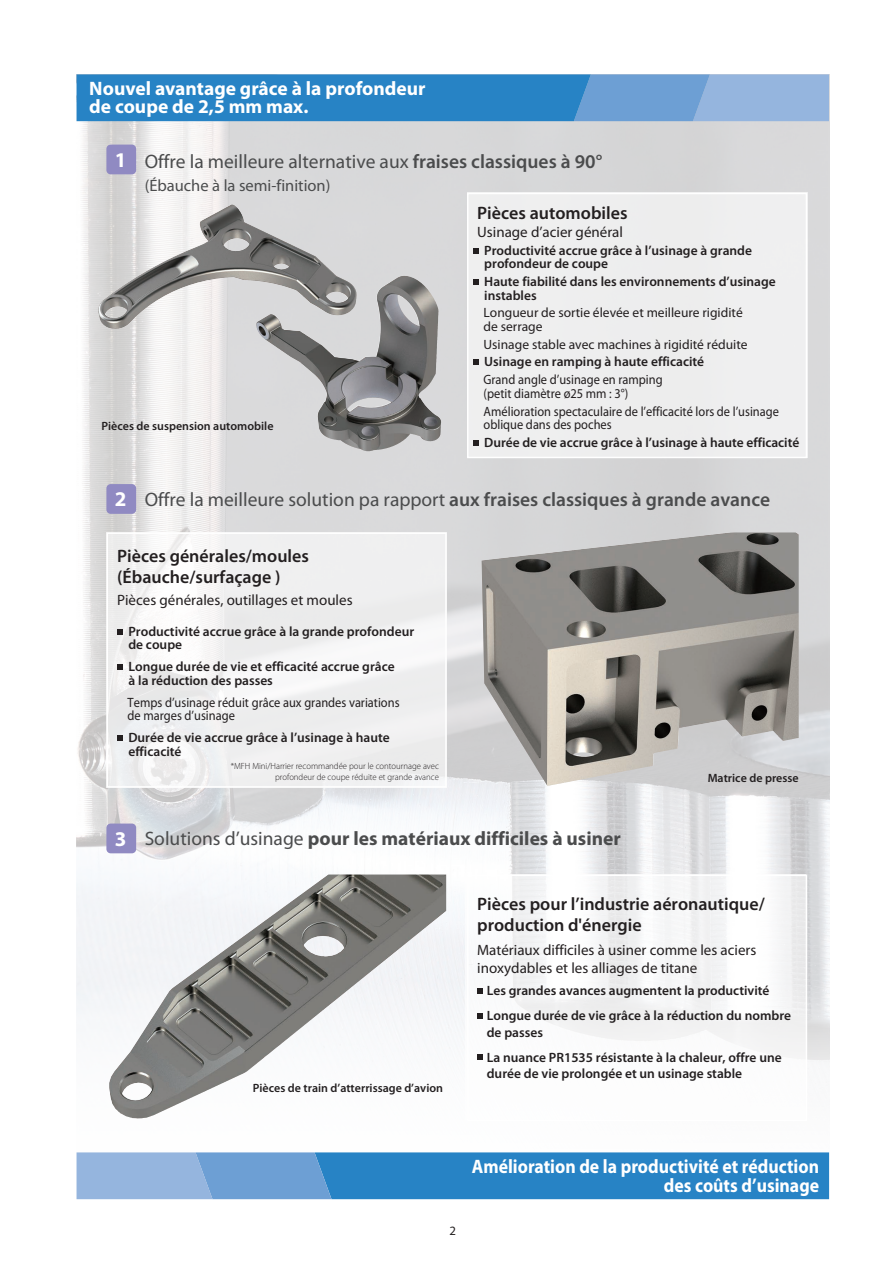
<style>
.page{position:relative;width:893px;height:1263px;background:#fff}
.page>*{position:absolute;margin:0;border:0;box-sizing:border-box;transform-origin:0 0}
.t1{font:19.5px "Myriad Pro";color:#4b4c4d}
.t2{font:700 19.5px/19.5px "Myriad Pro";color:#fff;text-align:right;scale:.91 1}
.t3{font:700 19.5px "Myriad Pro";color:#4b4c4d}
.t4{font:700 19.5px/18px "Myriad Pro";color:#fff}
.t5{font:600 18px/21px "Myriad Pro";color:#231f20}
.t6{font:16.5px "Myriad Pro";color:#4b4c4d}
.t7{font:15px/18.1px "Myriad Pro";color:#231f20}
.t8{font:600 13.5px/13.5px "Myriad Pro";color:#231f20}
.t9{font:13.5px/13.5px "Myriad Pro";color:#231f20;scale:.92 1}
.t10{font:13.5px/13.5px "Myriad Pro";color:#231f20}
.t11{font:12.75px "Myriad Pro";color:#231f20}
.t12{font:600 12px "Myriad Pro";color:#231f20}
.t13{font:300 9px/10.6px "Myriad Pro";color:#231f20;text-align:right}
.s1{font-weight:700;font-size:21px;color:#fff}
.s2{font-weight:600}
.s3{font-size:21px;color:#fff}
.s4{font-weight:400}
</style>
<div class="page">
<img style="left:77px;top:121px;width:752px;height:998px">
<div style="left:467px;top:193px;width:340px;height:265px;background:#eeeeef"></div>
<div style="left:467px;top:193px;width:340px;height:265px;border:2px solid #fff"></div>
<div style="left:465px;top:874px;width:341px;height:246px;background:#fff"></div>
<div style="left:467px;top:874px;width:340px;height:247px;border:2px solid #fff"></div>
<div style="left:107px;top:532px;width:340px;height:256px;background:linear-gradient(to right,#f2f2f2,#efeff0)"></div>
<div style="left:107px;top:532px;width:340px;height:256px;border:2px solid #fff"></div>
<img style="left:482px;top:532px;width:248px;height:173px">
<img style="left:179px;top:204px;width:52px;height:51px">
<img style="left:376px;top:276px;width:27px;height:72px">
<svg style="left:77px;top:74px;width:752px;height:47px;background:#4590cb"></svg>
<svg style="left:77px;top:1152px;width:752px;height:47px;background:#4691cc"></svg>
<div style="left:106px;top:145px;width:30px;height:29px;background:#908ac2;border-radius:4px"></div>
<div style="left:106px;top:484px;width:30px;height:30px;background:#908ac2;border-radius:4px"></div>
<div style="left:106px;top:823px;width:30px;height:30px;background:#908ac2;border-radius:4px"></div>
<svg style="left:473px;top:248px;width:6px;height:6px"></svg>
<svg style="left:473px;top:279px;width:6px;height:6px"></svg>
<svg style="left:473px;top:360px;width:6px;height:5px"></svg>
<svg style="left:473px;top:440px;width:6px;height:5px"></svg>
<svg style="left:117px;top:629px;width:6px;height:5px"></svg>
<svg style="left:117px;top:664px;width:6px;height:6px"></svg>
<svg style="left:117px;top:735px;width:6px;height:6px"></svg>
<svg style="left:477px;top:988px;width:6px;height:6px"></svg>
<svg style="left:477px;top:1013px;width:6px;height:6px"></svg>
<svg style="left:477px;top:1055px;width:6px;height:5px"></svg>
<img style="left:277px;top:874px;width:51px;height:38px">
<h1 class="t4" style="left:89px;top:80px;width:338px">Nouvel avantage grâce à la profondeur de coupe de 2,5 mm max.</h1>
<h1 class="t1" style="left:115px;top:150px;width:489px"><span class="s1">1</span> Offre la meilleure alternative aux <span class="s2">fraises classiques à 90°</span></h1>
<p class="t6" style="left:145px;top:176px;width:187px">(Ébauche à la semi-finition)</p>
<p class="t12" style="left:102px;top:419px;width:174px">Pièces de suspension automobile</p>
<h2 class="t5" style="left:477px;top:202px;width:152px">Pièces automobiles</h2>
<p class="t7" style="left:477px;top:223px;width:147px">Usinage d’acier général</p>
<p class="t8" style="left:484px;top:244px;width:269px">Productivité accrue grâce à l’usinage à grande profondeur de coupe</p>
<p class="t8" style="left:484px;top:275px;width:293px">Haute fiabilité dans les environnements d’usinage instables</p>
<p class="t10" style="left:484px;top:306px;width:261px">Longueur de sortie élevée et meilleure rigidité de serrage</p>
<p class="t10" style="left:484px;top:338px;width:265px">Usinage stable avec machines à rigidité réduite</p>
<p class="t8" style="left:484px;top:355px;width:221px">Usinage en ramping à haute efficacité</p>
<p class="t9" style="left:484px;top:373px;width:196px">Grand angle d’usinage en ramping (petit diamètre ø25 mm : 3°)</p>
<p class="t9" style="left:484px;top:404px;width:323px">Amélioration spectaculaire de l’efficacité lors de l’usinage oblique dans des poches</p>
<p class="t8" style="left:484px;top:436px;width:317px">Durée de vie accrue grâce à l’usinage à haute efficacité</p>
<h1 class="t1" style="left:115px;top:488px;width:657px"><span class="s1">2</span> Offre la meilleure solution pa rapport <span class="s2">aux fraises classiques à grande avance</span></h1>
<h2 class="t5" style="left:117px;top:546px;width:193px">Pièces générales/moules (Ébauche/surfaçage )</h2>
<p class="t7" style="left:117px;top:591px;width:237px">Pièces générales, outillages et moules</p>
<p class="t8" style="left:128px;top:625px;width:287px">Productivité accrue grâce à la grande profondeur de coupe</p>
<p class="t8" style="left:129px;top:660px;width:268px">Longue durée de vie et efficacité accrue grâce à la réduction des passes</p>
<p class="t9" style="left:128px;top:696px;width:297px">Temps d’usinage réduit grâce aux grandes variations de marges d’usinage</p>
<p class="t8" style="left:128px;top:731px;width:263px">Durée de vie accrue grâce à l’usinage à haute efficacité</p>
<p class="t13" style="left:231px;top:761px;width:210px">*MFH Mini/Harrier recommandée pour le contournage avec profondeur de coupe réduite et grande avance</p>
<h1 class="t3" style="left:115px;top:827px;width:508px"><span class="s3">3</span> <span class="s4">Solutions d’usinage</span> pour les matériaux difficiles à usiner</h1>
<p class="t12" style="left:708px;top:771px;width:92px">Matrice de presse</p>
<h2 class="t5" style="left:477px;top:893px;width:289px">Pièces pour l’industrie aéronautique/ production d'énergie</h2>
<p class="t7" style="left:477px;top:941px;width:281px">Matériaux difficiles à usiner comme les aciers inoxydables et les alliages de titane</p>
<p class="t12" style="left:253px;top:1081px;width:192px">Pièces de train d’atterrissage d’avion</p>
<p class="t8" style="left:487px;top:978px;width:306px;line-height:25px">Les grandes avances augmentent la productivité<br>Longue durée de vie grâce à la réduction du nombre</p>
<p class="t8" style="left:487px;top:1020px;width:296px;line-height:25px">de passes<br>La nuance PR1535 résistante à la chaleur, offre une</p>
<p class="t8" style="left:487px;top:1067px;width:257px">durée de vie prolongée et un usinage stable</p>
<p class="t11" style="left:450px;top:1224px;width:8px">2</p>
<h1 class="t2" style="left:472px;top:1156px;width:383px">Amélioration de la productivité et réduction des coûts d’usinage</h1>
</div>
